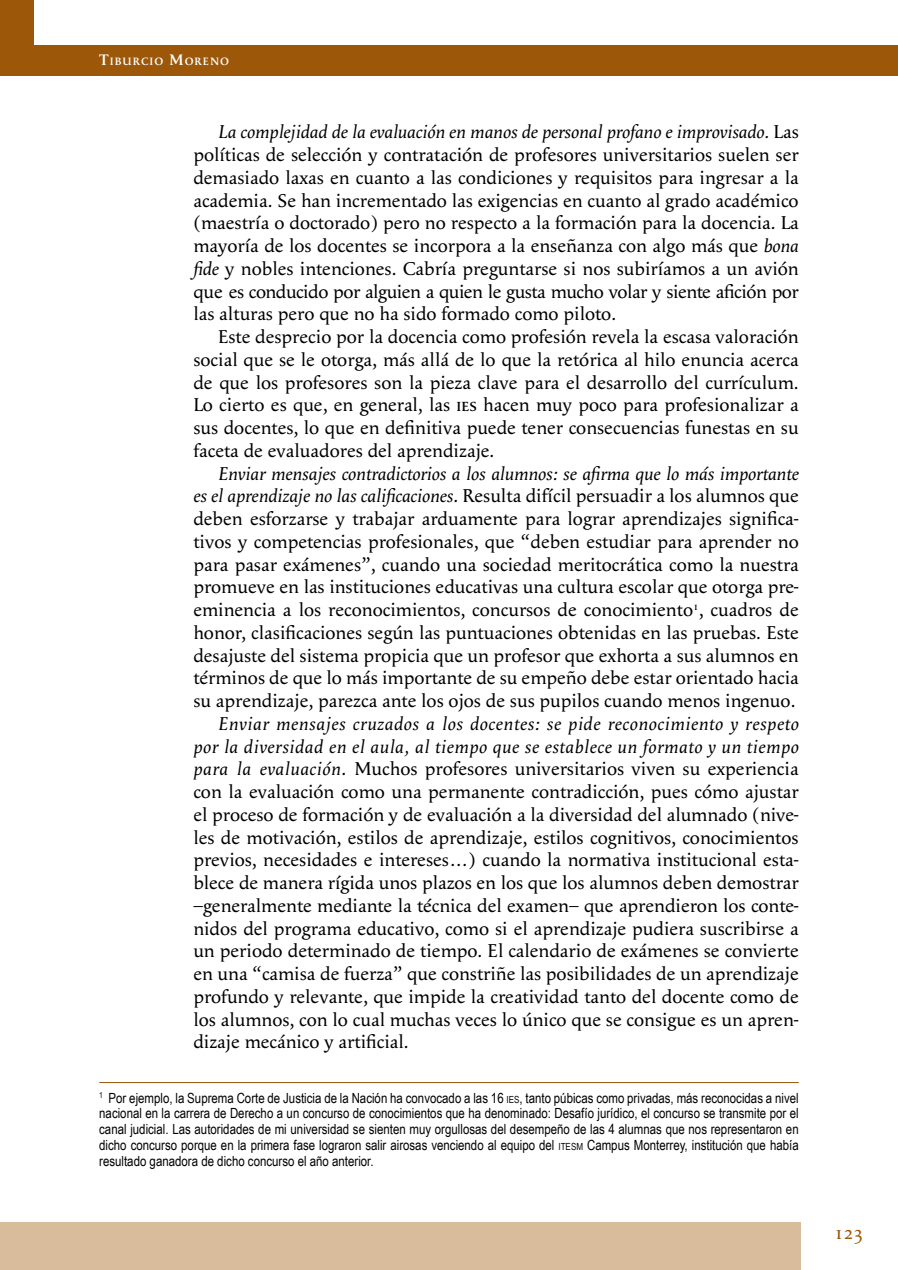
<style>
.page{position:relative;width:898px;height:1270px;background:#fff}
.page>*{position:absolute;margin:0;border:0;box-sizing:border-box;transform-origin:0 0}
.t1{font:19.25px/22.8px "Apolline";color:#000;text-align:justify}
.t2{font:19.25px "Apolline";color:#9c5708}
.t3{font:14px/15.8px "Arial Narrow";color:#000;text-align:justify}
.t4{font:600 11.03px "Apolline";letter-spacing:.085em;color:#fff}
.s1{font-size:15.75px}
.s2{font-style:italic}
.s3{font-family:"Apolline Regular SC"}
.s4{font-size:9.8px}
</style>
<div class="page">
<div style="left:0;top:0;width:33px;height:75px;background:#9c5708"></div>
<hr style="left:99px;top:1082px;width:700px;height:1px;background:#9c5708">
<div style="left:0;top:1222px;width:801px;height:48px;background:#d8bc9c"></div>
<div style="left:33px;top:45px;width:865px;height:30px;background:#9c5708"></div>
<p class="t4" style="left:99px;top:55px;width:131px"><span class="s1">T</span>IBURCIO <span class="s1">M</span>ORENO</p>
<p class="t1" style="left:193px;top:121px;width:607px;text-indent:25px"><span class="s2">La complejidad de la evaluación en manos de personal profano e improvisado.</span> Las políticas de selección y contratación de profesores universitarios suelen ser demasiado laxas en cuanto a las condiciones y requisitos para ingresar a la academia. Se han incrementado las exigencias en cuanto al grado académico (maestría o doctorado) pero no respecto a la formación para la docencia. La mayoría de los docentes se incorpora a la enseñanza con algo más que <span class="s2">bona fide</span> y nobles intenciones. Cabría preguntarse si nos subiríamos a un avión que es conducido por alguien a quien le gusta mucho volar y siente afición por las alturas pero que no ha sido formado como piloto.</p>
<p class="t1" style="left:193px;top:325px;width:607px;text-indent:25px">Este desprecio por la docencia como profesión revela la escasa valoración social que se le otorga, más allá de lo que la retórica al hilo enuncia acerca de que los profesores son la pieza clave para el desarrollo del currículum.<br>Lo cierto es que, en general, las <span class="s3">ies</span> hacen muy poco para profesionalizar a sus docentes, lo que en definitiva puede tener consecuencias funestas en su faceta de evaluadores del aprendizaje.</p>
<p class="t1" style="left:193px;top:462px;width:607px;text-indent:25px"><span class="s2">Enviar mensajes contradictorios a los alumnos: se afirma que lo más importante es el aprendizaje no las calificaciones</span>. Resulta difícil persuadir a los alumnos que deben esforzarse y trabajar arduamente para lograr aprendizajes significa&shy;tivos y competencias profesionales, que “deben estudiar para aprender no para pasar exámenes”, cuando una sociedad meritocrática como la nuestra promueve en las instituciones educativas una cultura escolar que otorga pre&shy;eminencia a los reconocimientos, concursos de conocimiento<sup>1</sup>, cuadros de honor, clasificaciones según las puntuaciones obtenidas en las pruebas. Este desajuste del sistema propicia que un profesor que exhorta a sus alumnos en términos de que lo más importante de su empeño debe estar orientado hacia su aprendizaje, parezca ante los ojos de sus pupilos cuando menos ingenuo.</p>
<p class="t1" style="left:193px;top:712px;width:607px;text-indent:25px"><span class="s2">Enviar mensajes cruzados a los docentes: se pide reconocimiento y respeto por la diversidad en el aula, al tiempo que se establece un formato y un tiempo para la evaluación</span>. Muchos profesores universitarios viven su experiencia con la evaluación como una permanente contradicción, pues cómo ajustar el proceso de formación y de evaluación a la diversidad del alumnado (nive&shy;les de motivación, estilos de aprendizaje, estilos cognitivos, conocimientos previos, necesidades e intereses…) cuando la normativa institucional esta&shy;blece de manera rígida unos plazos en los que los alumnos deben demostrar –generalmente mediante la técnica del examen– que aprendieron los conte&shy;nidos del programa educativo, como si el aprendizaje pudiera suscribirse a un periodo determinado de tiempo. El calendario de exámenes se convierte en una “camisa de fuerza” que constriñe las posibilidades de un aprendizaje profundo y relevante, que impide la creatividad tanto del docente como de los alumnos, con lo cual muchas veces lo único que se consigue es un apren&shy;dizaje mecánico y artificial.</p>
<p class="t3" style="left:99px;top:1089px;width:701px"><sup>1</sup> Por ejemplo, la Suprema Corte de Justicia de la Nación ha convocado a las 16 <span class="s4">IES</span>, tanto púbicas como privadas, más reconocidas a nivel nacional en la carrera de Derecho a un concurso de conocimientos que ha denominado: Desafío jurídico, el concurso se transmite por el canal judicial. Las autoridades de mi universidad se sienten muy orgullosas del desempeño de las 4 alumnas que nos representaron en dicho concurso porque en la primera fase lograron salir airosas venciendo al equipo del <span class="s4">ITESM</span> Campus Monterrey, institución que había resultado ganadora de dicho concurso el año anterior.</p>
<p class="t2" style="left:834px;top:1221px;width:30px">123</p>
</div>
